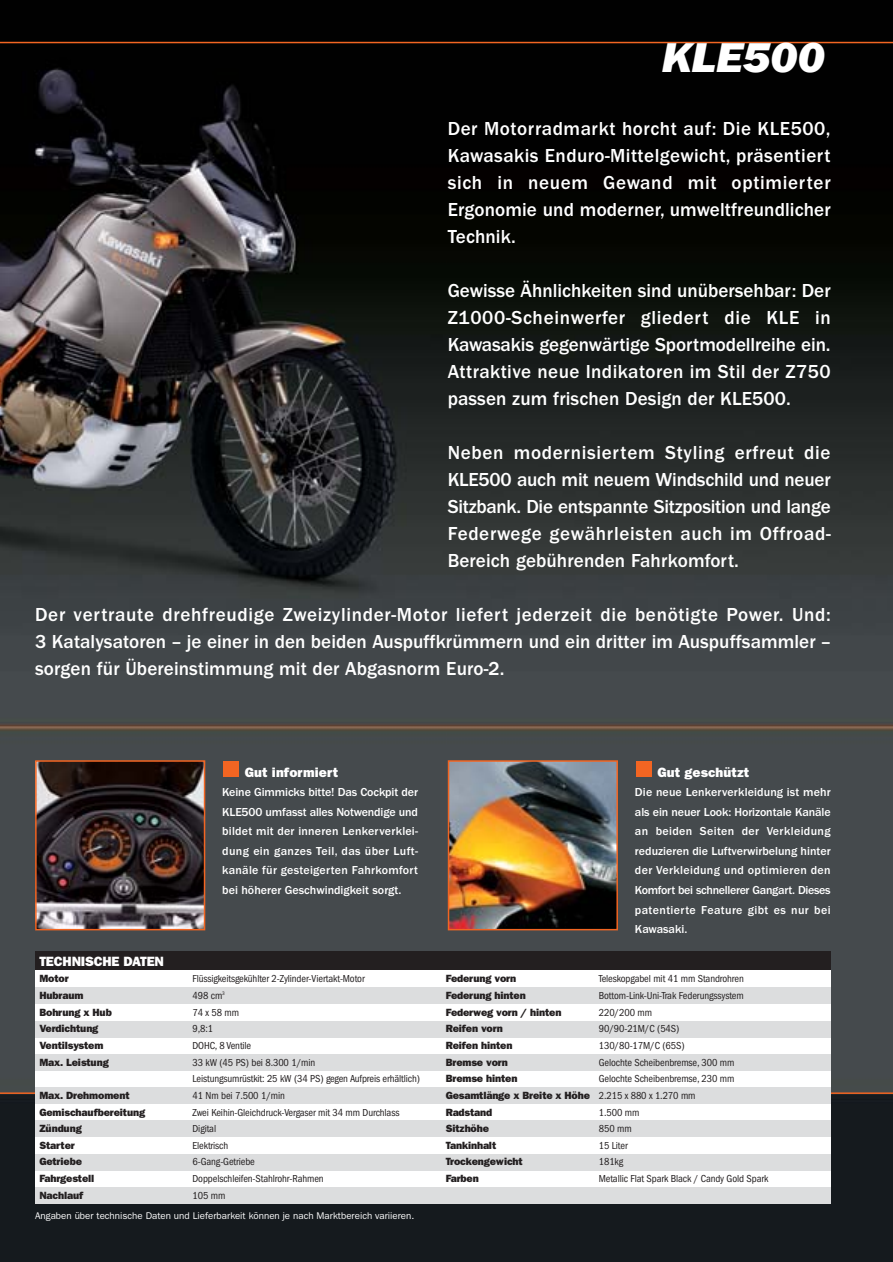
<style>
.page{position:relative;width:893px;height:1262px;background:#fff}
.page>*{position:absolute;margin:0;border:0;box-sizing:border-box;transform-origin:0 0}
.t1{font:italic 800 43.2px "Franklin Gothic";letter-spacing:-.02em;color:#fff;scale:1.11 1}
.t2{font:500 19.5px/27px "Franklin Gothic";letter-spacing:.005em;color:#fff;text-align:justify}
.t3{font:800 13.5px "Franklin Gothic";letter-spacing:.005em;color:#fff}
.t4{font:500 12px/19.5px "Franklin Gothic";color:#fff;text-align:justify}
.t5{font:condensed 10.5px/16.6px "Franklin Gothic";letter-spacing:-.01em;color:#231f20}
.t6{font:800 10.5px "Franklin Gothic";letter-spacing:-.01em;color:#231f20}
.t7{font:9.75px "Franklin Gothic";color:#fff}
.s1{font-weight:800;font-stretch:normal}
</style>
<div class="page">
<img style="left:0;top:0;width:892px;height:1261px">
<hr style="left:0;top:1092px;width:892px;height:2px;background:#f26522">
<hr style="left:0;top:42px;width:892px;height:1px;background:#f26522">
<img style="left:38px;top:763px;width:164px;height:164px">
<div style="left:35px;top:760px;width:170px;height:170px;border:2px solid #f26522"></div>
<div style="left:224px;top:761px;width:15px;height:16px;background:#f26522"></div>
<img style="left:451px;top:763px;width:164px;height:164px">
<div style="left:448px;top:760px;width:170px;height:170px;border:2px solid #f26522"></div>
<div style="left:636px;top:761px;width:15px;height:16px;background:#f26522"></div>
<div style="left:35px;top:951px;width:795px;height:252px;background:#fff"></div>
<div style="left:35px;top:987px;width:795px;height:17px;background:#dcddde"></div>
<div style="left:35px;top:1020px;width:795px;height:17px;background:#dcddde"></div>
<div style="left:35px;top:1054px;width:795px;height:16px;background:#dcddde"></div>
<div style="left:35px;top:1087px;width:795px;height:16px;background:#dcddde"></div>
<div style="left:35px;top:1120px;width:795px;height:17px;background:#dcddde"></div>
<div style="left:35px;top:1154px;width:795px;height:16px;background:#dcddde"></div>
<div style="left:35px;top:1187px;width:795px;height:16px;background:#dcddde"></div>
<div style="left:35px;top:950px;width:795px;height:19px;background:#231f20"></div>
<h1 class="t1" style="left:661px;top:44px;width:149px">KLE500</h1>
<p class="t2" style="left:447px;top:117px;width:384px">Der Motorradmarkt horcht auf: Die KLE500, Kawasakis Enduro-Mittelgewicht, präsentiert sich in neuem Gewand mit optimierter Ergonomie und moderner, umweltfreundlicher Technik.</p>
<p class="t2" style="left:447px;top:279px;width:384px">Gewisse Ähnlichkeiten sind unübersehbar: Der Z1000-Scheinwerfer gliedert die KLE in Kawasakis gegenwärtige Sportmodellreihe ein.<br>Attraktive neue Indikatoren im Stil der Z750 passen zum frischen Design der KLE500.</p>
<p class="t2" style="left:447px;top:441px;width:384px">Neben modernisiertem Styling erfreut die KLE500 auch mit neuem Windschild und neuer Sitzbank. Die entspannte Sitzposition und lange Federwege gewährleisten auch im Offroad-Bereich gebührenden Fahrkomfort.</p>
<p class="t2" style="left:35px;top:603px;width:797px">Der vertraute drehfreudige Zweizylinder-Motor liefert jederzeit die benötigte Power. Und:<br>3 Katalysatoren – je einer in den beiden Auspuffkrümmern und ein dritter im Auspuffsammler – sorgen für Übereinstimmung mit der Abgasnorm Euro-2.</p>
<p class="t3" style="left:39px;top:956px;width:126px">TECHNISCHE DATEN</p>
<p class="t3" style="left:245px;top:767px;width:95px">Gut informiert</p>
<p class="t4" style="left:222px;top:783px;width:197px">Keine Gimmicks bitte! Das Cockpit der KLE500 umfasst alles Notwendige und bildet mit der inneren Lenkerverklei&shy;dung ein ganzes Teil, das über Luft&shy;kanäle für gesteigerten Fahrkomfort bei höherer Geschwindigkeit sorgt.</p>
<p class="t6" style="left:39px;top:975px;width:31px">Motor</p>
<p class="t5" style="left:192px;top:971px;width:174px">Flüssigkeitsgekühlter 2-Zylinder-Viertakt-Motor</p>
<p class="t6" style="left:39px;top:991px;width:46px">Hubraum</p>
<p class="t5" style="left:192px;top:988px;width:34px">498 cm<sup>3</sup></p>
<p class="t6" style="left:39px;top:1008px;width:74px">Bohrung x Hub</p>
<p class="t5" style="left:192px;top:1004px;width:48px">74 x 58 mm</p>
<p class="t6" style="left:39px;top:1025px;width:60px">Verdichtung</p>
<p class="t5" style="left:192px;top:1021px;width:22px">9,8:1</p>
<p class="t6" style="left:39px;top:1041px;width:65px">Ventilsystem</p>
<p class="t5" style="left:192px;top:1038px;width:60px">DOHC, 8 Ventile</p>
<p class="t6" style="left:39px;top:1058px;width:71px">Max. Leistung</p>
<p class="t5" style="left:192px;top:1054px;width:229px">33 kW (45 PS) bei 8.300 1/min<br>Leistungsumrüstkit: 25 kW (34 PS) gegen Aufpreis erhältlich)</p>
<p class="t6" style="left:39px;top:1091px;width:92px">Max. Drehmoment</p>
<p class="t5" style="left:192px;top:1087px;width:94px">41 Nm bei 7.500 1/min</p>
<p class="t6" style="left:39px;top:1108px;width:107px">Gemischaufbereitung</p>
<p class="t5" style="left:192px;top:1104px;width:208px">Zwei Keihin-Gleichdruck-Vergaser mit 34 mm Durchlass</p>
<p class="t6" style="left:39px;top:1125px;width:44px">Zündung</p>
<p class="t5" style="left:192px;top:1121px;width:25px">Digital</p>
<p class="t6" style="left:39px;top:1141px;width:37px">Starter</p>
<p class="t5" style="left:192px;top:1137px;width:37px">Elektrisch</p>
<p class="t6" style="left:39px;top:1158px;width:44px">Getriebe</p>
<p class="t5" style="left:192px;top:1154px;width:64px">6-Gang-Getriebe</p>
<p class="t6" style="left:39px;top:1174px;width:57px">Fahrgestell</p>
<p class="t5" style="left:192px;top:1171px;width:133px">Doppelschleifen-Stahlrohr-Rahmen</p>
<p class="t6" style="left:39px;top:1191px;width:46px">Nachlauf</p>
<p class="t5" style="left:192px;top:1187px;width:34px">105 mm</p>
<p class="t7" style="left:35px;top:1212px;width:381px">Angaben über technische Daten und Lieferbarkeit können je nach Marktbereich variieren.</p>
<p class="t3" style="left:657px;top:767px;width:93px">Gut geschützt</p>
<p class="t4" style="left:635px;top:783px;width:197px">Die neue Lenkerverkleidung ist mehr als ein neuer Look: Horizontale Kanäle an beiden Seiten der Verkleidung reduzieren die Luftverwirbelung hinter der Verkleidung und optimieren den Komfort bei schnellerer Gangart. Dieses patentierte Feature gibt es nur bei Kawasaki.</p>
<p class="t6" style="left:445px;top:975px;width:72px">Federung vorn</p>
<p class="t5" style="left:598px;top:971px;width:147px">Teleskopgabel mit 41 mm Standrohren</p>
<p class="t6" style="left:445px;top:991px;width:82px">Federung hinten</p>
<p class="t5" style="left:598px;top:988px;width:146px">Bottom-Link-Uni-Trak Federungssystem</p>
<p class="t6" style="left:445px;top:1008px;width:117px">Federweg vorn / hinten</p>
<p class="t5" style="left:598px;top:1004px;width:55px">220/200 mm</p>
<p class="t6" style="left:445px;top:1025px;width:59px">Reifen vorn</p>
<p class="t5" style="left:598px;top:1021px;width:82px">90/90-21M/C (54S)</p>
<p class="t6" style="left:445px;top:1041px;width:68px">Reifen hinten</p>
<p class="t5" style="left:598px;top:1038px;width:87px">130/80-17M/C (65S)</p>
<p class="t6" style="left:445px;top:1058px;width:64px">Bremse vorn</p>
<p class="t5" style="left:598px;top:1054px;width:137px">Gelochte Scheibenbremse, 300 mm</p>
<p class="t6" style="left:445px;top:1075px;width:73px">Bremse hinten</p>
<p class="t5" style="left:445px;top:1071px;width:290px;text-indent:153px">Gelochte Scheibenbremse, 230 mm<br><span class="s1">Gesamtlänge x Breite x Höhe</span> 2.215 x 880 x 1.270 mm<br><span class="s1">Radstand</span></p>
<p class="t5" style="left:598px;top:1104px;width:42px">1.500 mm</p>
<p class="t6" style="left:445px;top:1125px;width:45px">Sitzhöhe</p>
<p class="t5" style="left:598px;top:1121px;width:34px">850 mm</p>
<p class="t6" style="left:445px;top:1141px;width:52px">Tankinhalt</p>
<p class="t5" style="left:598px;top:1137px;width:30px">15 Liter</p>
<p class="t6" style="left:445px;top:1158px;width:79px">Trockengewicht</p>
<p class="t5" style="left:598px;top:1154px;width:26px">181kg</p>
<p class="t6" style="left:445px;top:1174px;width:35px">Farben</p>
<p class="t5" style="left:598px;top:1171px;width:171px">Metallic Flat Spark Black / Candy Gold Spark</p>
</div>
